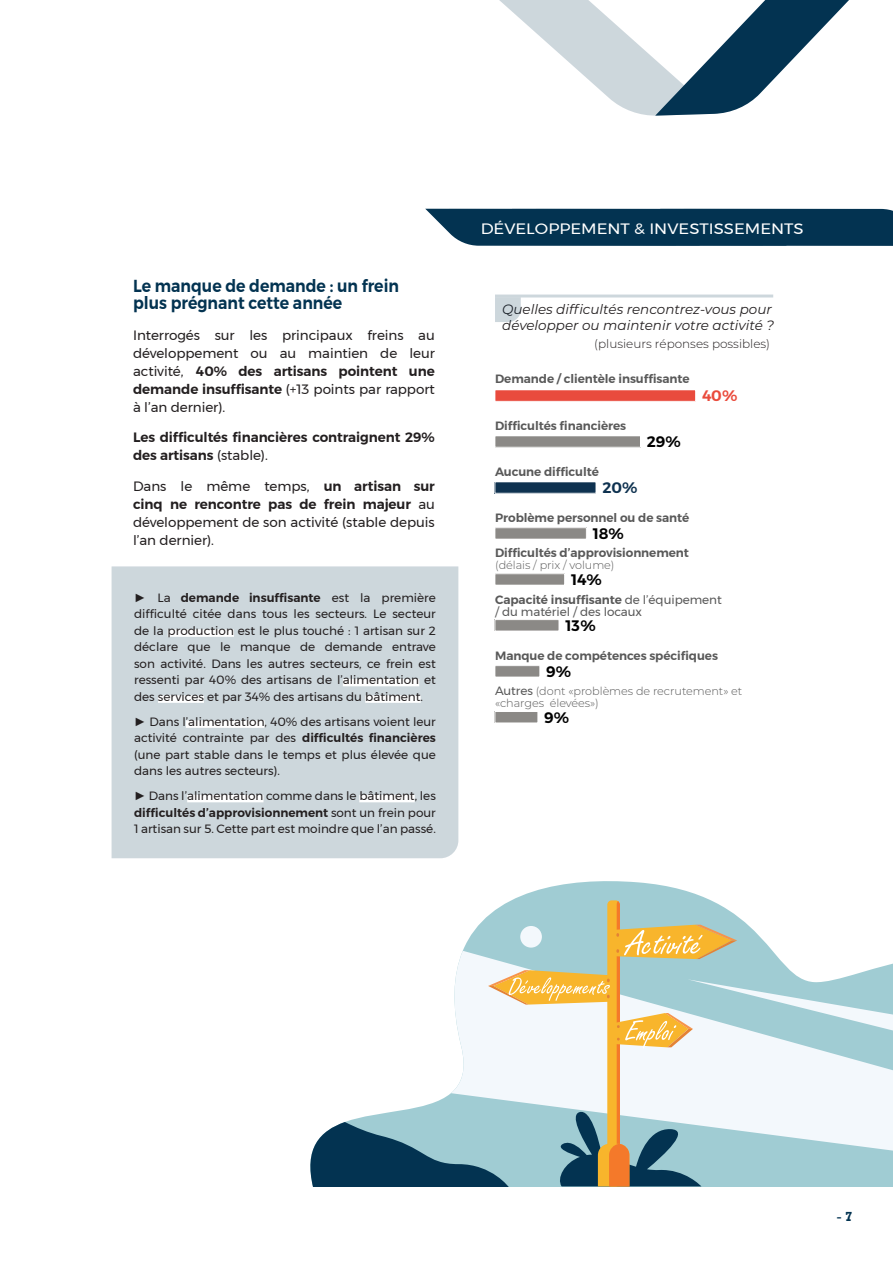
<style>
.page{position:relative;width:893px;height:1263px;background:#fff}
.page>*{position:absolute;margin:0;border:0;box-sizing:border-box;transform-origin:0 0}
.t1{font:600 17.4px/16.5px "Montserrat";color:#033351;scale:.91 1}
.t2{font:600 15.3px "Montserrat";letter-spacing:-.01em;color:#000}
.t3{font:600 15.3px "Montserrat";color:#ea4b3c}
.t4{font:600 15.3px "Montserrat";color:#0f3250}
.t5{font:15px "Montserrat";color:#fff;scale:1.1 1}
.t6{font:13.5px/18px "Montserrat";letter-spacing:-.005em;color:#231f20;text-align:justify}
.t7{font:italic 13.5px/16.2px "Montserrat";color:#231f20}
.t8{font:600 13.5px/18px "Montserrat";letter-spacing:-.005em;color:#231f20}
.t9{font:13.5px "Rockwell";color:#033351}
.t10{font:12px/16.5px "Montserrat";color:#231f20;text-align:justify}
.t11{font:600 12px "Montserrat";letter-spacing:-.005em;color:#595959}
.t12{font:12px/12px "Montserrat";letter-spacing:-.005em;color:#595959}
.t13{font:300 12px "Montserrat";color:#231f20}
.t14{font:300 11.25px/12px "Montserrat";letter-spacing:-.005em;color:#595959}
.s1{font-weight:600}
.s2{font-weight:400}
.s3{font-family:"Arial"}
.s4{font-weight:400;font-size:12px}
.s5{font-weight:700}
</style>
<div class="page">
<hr style="left:0;top:0;width:1px;height:1263px;background:#a0ccd3">
<svg style="left:425px;top:209px;width:468px;height:37px;background:#0f3d59"></svg>
<div style="left:112px;top:566px;width:346px;height:292px;background:#cdd7dc"></div>
<div style="left:495px;top:390px;width:201px;height:11px;background:#e94b3d"></div>
<div style="left:495px;top:389px;width:201px;height:13px;border:1px solid #fff"></div>
<div style="left:495px;top:436px;width:145px;height:11px;background:#8b8986"></div>
<div style="left:495px;top:435px;width:146px;height:12px;border:1px solid #fff"></div>
<div style="left:495px;top:482px;width:101px;height:11px;background:#0f3250"></div>
<div style="left:495px;top:481px;width:101px;height:12px;border:1px solid #fff"></div>
<div style="left:495px;top:528px;width:91px;height:11px;background:#8b8986"></div>
<div style="left:495px;top:527px;width:92px;height:12px;border:1px solid #fff"></div>
<div style="left:495px;top:574px;width:70px;height:11px;background:#8b8986"></div>
<div style="left:495px;top:573px;width:70px;height:12px;border:1px solid #fff"></div>
<div style="left:495px;top:620px;width:64px;height:11px;background:#8b8986"></div>
<div style="left:495px;top:619px;width:64px;height:12px;border:1px solid #fff"></div>
<div style="left:495px;top:666px;width:45px;height:11px;background:#8b8986"></div>
<div style="left:495px;top:665px;width:45px;height:12px;border:1px solid #fff"></div>
<div style="left:495px;top:711px;width:43px;height:12px;background:#8b8986"></div>
<div style="left:495px;top:711px;width:43px;height:12px;border:1px solid #fff"></div>
<svg style="left:495px;top:297px;width:26px;height:25px"></svg>
<hr style="left:495px;top:294px;width:278px;height:3px;background:#033351">
<div style="left:168px;top:629px;width:66px;height:8px;background:#fff"></div>
<div style="left:343px;top:679px;width:76px;height:7px;background:#fff"></div>
<div style="left:158px;top:695px;width:46px;height:8px;background:#fff"></div>
<div style="left:365px;top:695px;width:56px;height:8px;background:#fff"></div>
<div style="left:186px;top:720px;width:79px;height:8px;background:#fff"></div>
<div style="left:187px;top:795px;width:76px;height:7px;background:#fff"></div>
<div style="left:359px;top:795px;width:56px;height:7px;background:#fff"></div>
<svg style="left:499px;top:0;width:350px;height:116px"></svg>
<svg style="left:512px;top:881px;width:198px;height:19px;fill:#a0ccd3"></svg>
<svg style="left:310px;top:900px;width:583px;height:286px"></svg>
<h1 class="t1" style="left:133px;top:278px;width:294px">Le manque de demande : un frein plus prégnant cette année</h1>
<p class="t6" style="left:133px;top:326px;width:303px">Interrogés sur les principaux freins au développement ou au maintien de leur activité, <span class="s1">40% des artisans pointent une demande insuffisante</span> (+13 points par rapport à l’an dernier).</p>
<p class="t8" style="left:133px;top:429px;width:303px">Les difficultés financières contraignent 29% des artisans <span class="s2">(stable).</span></p>
<p class="t6" style="left:133px;top:477px;width:303px">Dans le même temps, <span class="s1">un artisan sur cinq ne rencontre pas de frein majeur</span> au développement de son activité (stable depuis l’an dernier).</p>
<p class="t10" style="left:134px;top:589px;width:303px"><span class="s3">►</span> La <span class="s1">demande insuffisante</span> est la première difficulté citée dans tous les secteurs. Le secteur de la production est le plus touché : 1 artisan sur 2 déclare que le manque de demande entrave son activité. Dans les autres secteurs, ce frein est ressenti par 40% des artisans de l’alimentation et des services et par 34% des artisans du bâtiment.</p>
<p class="t10" style="left:134px;top:713px;width:303px"><span class="s3">►</span> Dans l’alimentation, 40% des artisans voient leur activité contrainte par des <span class="s1">difficultés financières </span>(une part stable dans le temps et plus élevée que dans les autres secteurs).</p>
<p class="t10" style="left:134px;top:787px;width:303px"><span class="s3">►</span> Dans l’alimentation comme dans le bâtiment, les <span class="s1">difficultés d’approvisionnement</span> sont un frein pour 1 artisan sur 5. Cette part est moindre que l’an passé.</p>
<p class="t5" style="left:481px;top:217px;width:295px">DÉVELOPPEMENT &amp; INVESTISSEMENTS</p>
<p class="t7" style="left:502px;top:301px;width:273px">Quelles difficultés rencontrez-vous pour développer ou maintenir votre activité ?</p>
<p class="t13" style="left:594px;top:336px;width:177px">(plusieurs réponses possibles)</p>
<p class="t11" style="left:495px;top:369px;width:196px">Demande / clientèle insuffisante</p>
<p class="t3" style="left:702px;top:386px;width:37px">40%</p>
<p class="t11" style="left:495px;top:416px;width:133px">Difficultés financières</p>
<p class="t11" style="left:495px;top:462px;width:105px">Aucune difficulté</p>
<p class="t11" style="left:495px;top:508px;width:196px">Problème personnel ou de santé</p>
<p class="t11" style="left:495px;top:543px;width:195px">Difficultés d’approvisionnement</p>
<p class="t14" style="left:495px;top:559px;width:121px">(délais / prix / volume)</p>
<p class="t12" style="left:495px;top:593px;width:228px"><span class="s1">Capacité insuffisante</span> de l’équipement / du matériel / des locaux</p>
<p class="t11" style="left:495px;top:646px;width:224px">Manque de compétences spécifiques</p>
<p class="t14" style="left:495px;top:684px;width:249px"><span class="s4">Autres</span> (dont «problèmes de recrutement» et «charges élevées»)</p>
<p class="t2" style="left:647px;top:432px;width:36px">29%</p>
<p class="t4" style="left:602px;top:478px;width:37px">20%</p>
<p class="t2" style="left:593px;top:524px;width:32px">18%</p>
<p class="t2" style="left:571px;top:570px;width:32px">14%</p>
<p class="t2" style="left:565px;top:616px;width:32px">13%</p>
<p class="t2" style="left:546px;top:662px;width:27px">9%</p>
<p class="t2" style="left:544px;top:708px;width:27px">9%</p>
<p class="t9" style="left:837px;top:1209px;width:17px">- <span class="s5">7</span></p>
</div>
